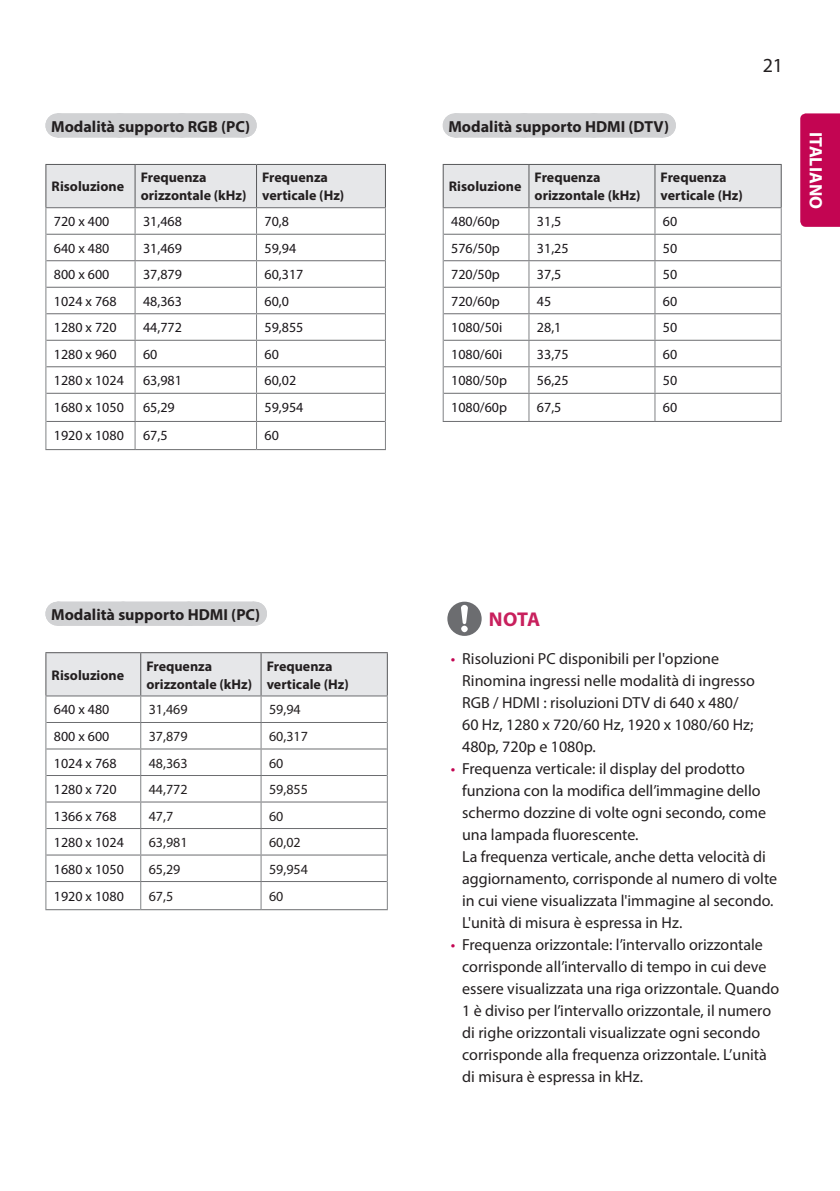
<style>
.page{position:relative;width:840px;height:1191px;background:#fff}
.page>*{position:absolute;margin:0;border:0;box-sizing:border-box;transform-origin:0 0}
.Title-note{font:700 20px "Myriad Pro";color:#c8205d}
.t1{font:20px "Myriad Pro";color:#231f20}
.t2{font:700 18px "Myriad Pro";color:#fff}
.t3{font:16px/22px "Myriad Pro";color:#231f20}
.Title3-N{font:700 16px "Myriad Pro";color:#231f20}
.t4{font:14px "Myriad Pro";color:#1a161a}
.Body___T{font:700 14px/18px "Myriad Pro";color:#231f20}
.t5{font:14px "Myriad Pro";color:#231f20}
.s1{color:#c30552}
</style>
<div class="page">
<div style="left:800px;top:113px;width:39px;height:114px;background:#c30552"></div>
<svg style="left:447px;top:601px;width:34px;height:35px"></svg>
<div style="left:461px;top:625px;width:6px;height:7px;background:#fff;border-radius:50%"></div>
<div style="left:57px;top:601px;width:197px;height:24px;background:#d1d2d4"></div>
<svg style="left:123px;top:601px;width:98px;height:1px"></svg>
<svg style="left:254px;top:601px;width:1px;height:24px"></svg>
<hr style="left:45px;top:909px;width:96px;height:1px;background:#6c6d70">
<hr style="left:141px;top:909px;width:120px;height:1px;background:#6c6d70">
<hr style="left:261px;top:909px;width:126px;height:1px;background:#6c6d70">
<svg style="left:45px;top:652px;width:342px;height:257px"></svg>
<div style="left:57px;top:113px;width:186px;height:24px;background:#d1d2d4"></div>
<svg style="left:243px;top:113px;width:1px;height:24px"></svg>
<hr style="left:45px;top:449px;width:90px;height:1px;background:#6c6d70">
<hr style="left:135px;top:449px;width:121px;height:1px;background:#6c6d70">
<hr style="left:256px;top:449px;width:130px;height:1px;background:#6c6d70">
<svg style="left:45px;top:164px;width:341px;height:285px"></svg>
<div style="left:454px;top:113px;width:208px;height:24px;background:#d1d2d4"></div>
<svg style="left:662px;top:113px;width:1px;height:24px"></svg>
<hr style="left:442px;top:421px;width:86px;height:1px;background:#6c6d70">
<hr style="left:528px;top:421px;width:126px;height:1px;background:#6c6d70">
<hr style="left:654px;top:421px;width:127px;height:1px;background:#6c6d70">
<svg style="left:442px;top:164px;width:339px;height:257px"></svg>
<p class="Title3-N" style="left:51px;top:116px;width:200px">Modalità supporto RGB (PC)</p>
<p class="Body___T" style="left:52px;top:177px;width:74px">Risoluzione</p>
<p class="Body___T" style="left:141px;top:168px;width:107px">Frequenza orizzontale (kHz)</p>
<p class="Body___T" style="left:262px;top:168px;width:84px">Frequenza verticale (Hz)</p>
<p class="t4" style="left:54px;top:213px;width:57px">720 x 400</p>
<p class="t4" style="left:143px;top:213px;width:40px">31,468</p>
<p class="t4" style="left:264px;top:213px;width:26px">70,8</p>
<p class="t4" style="left:54px;top:239px;width:57px">640 x 480</p>
<p class="t4" style="left:143px;top:239px;width:40px">31,469</p>
<p class="t4" style="left:264px;top:239px;width:33px">59,94</p>
<p class="t4" style="left:54px;top:266px;width:57px">800 x 600</p>
<p class="t4" style="left:143px;top:266px;width:40px">37,879</p>
<p class="t4" style="left:264px;top:266px;width:40px">60,317</p>
<p class="t4" style="left:54px;top:292px;width:64px">1024 x 768</p>
<p class="t4" style="left:143px;top:292px;width:40px">48,363</p>
<p class="t4" style="left:264px;top:292px;width:26px">60,0</p>
<p class="t4" style="left:54px;top:319px;width:64px">1280 x 720</p>
<p class="t4" style="left:143px;top:319px;width:40px">44,772</p>
<p class="t4" style="left:264px;top:319px;width:40px">59,855</p>
<p class="t4" style="left:54px;top:345px;width:64px">1280 x 960</p>
<p class="t4" style="left:143px;top:345px;width:16px">60</p>
<p class="t4" style="left:264px;top:345px;width:16px">60</p>
<p class="t4" style="left:54px;top:372px;width:71px">1280 x 1024</p>
<p class="t4" style="left:143px;top:372px;width:40px">63,981</p>
<p class="t4" style="left:264px;top:372px;width:33px">60,02</p>
<p class="t4" style="left:54px;top:398px;width:71px">1680 x 1050</p>
<p class="t4" style="left:143px;top:398px;width:33px">65,29</p>
<p class="t4" style="left:264px;top:398px;width:40px">59,954</p>
<p class="t4" style="left:54px;top:426px;width:71px">1920 x 1080</p>
<p class="t4" style="left:143px;top:426px;width:26px">67,5</p>
<p class="t4" style="left:264px;top:426px;width:16px">60</p>
<p class="Title3-N" style="left:448px;top:116px;width:222px">Modalità supporto HDMI (DTV)</p>
<p class="Body___T" style="left:448px;top:177px;width:74px">Risoluzione</p>
<p class="Body___T" style="left:534px;top:168px;width:107px">Frequenza orizzontale (kHz)</p>
<p class="Body___T" style="left:660px;top:168px;width:84px">Frequenza verticale (Hz)</p>
<p class="t4" style="left:451px;top:213px;width:50px">480/60p</p>
<p class="t4" style="left:536px;top:213px;width:26px">31,5</p>
<p class="t4" style="left:662px;top:213px;width:16px">60</p>
<p class="t4" style="left:451px;top:239px;width:50px">576/50p</p>
<p class="t4" style="left:536px;top:239px;width:33px">31,25</p>
<p class="t4" style="left:662px;top:239px;width:16px">50</p>
<p class="t4" style="left:451px;top:266px;width:50px">720/50p</p>
<p class="t4" style="left:536px;top:266px;width:26px">37,5</p>
<p class="t4" style="left:662px;top:266px;width:16px">50</p>
<p class="t4" style="left:451px;top:292px;width:50px">720/60p</p>
<p class="t4" style="left:536px;top:292px;width:16px">45</p>
<p class="t4" style="left:662px;top:292px;width:16px">60</p>
<p class="t4" style="left:451px;top:319px;width:53px">1080/50i</p>
<p class="t4" style="left:536px;top:319px;width:26px">28,1</p>
<p class="t4" style="left:662px;top:319px;width:16px">50</p>
<p class="t4" style="left:451px;top:345px;width:53px">1080/60i</p>
<p class="t4" style="left:536px;top:345px;width:33px">33,75</p>
<p class="t4" style="left:662px;top:345px;width:16px">60</p>
<p class="t4" style="left:451px;top:372px;width:57px">1080/50p</p>
<p class="t4" style="left:536px;top:372px;width:33px">56,25</p>
<p class="t4" style="left:662px;top:372px;width:16px">50</p>
<p class="t4" style="left:451px;top:398px;width:57px">1080/60p</p>
<p class="t4" style="left:536px;top:398px;width:26px">67,5</p>
<p class="t4" style="left:662px;top:398px;width:16px">60</p>
<p class="t1" style="left:762px;top:53px;width:22px">21</p>
<p class="t2" style="left:827px;top:132px;width:78px;rotate:90deg">ITALIANO</p>
<p class="Title3-N" style="left:51px;top:604px;width:211px">Modalità supporto HDMI (PC)</p>
<p class="Title-note" style="left:488px;top:606px;width:53px">NOTA</p>
<p class="Body___T" style="left:52px;top:665px;width:74px">Risoluzione</p>
<p class="Body___T" style="left:146px;top:656px;width:107px">Frequenza orizzontale (kHz)</p>
<p class="Body___T" style="left:266px;top:656px;width:84px">Frequenza verticale (Hz)</p>
<p class="t4" style="left:54px;top:701px;width:57px">640 x 480</p>
<p class="t5" style="left:149px;top:701px;width:40px">31,469</p>
<p class="t5" style="left:269px;top:701px;width:33px">59,94</p>
<p class="t4" style="left:54px;top:727px;width:57px">800 x 600</p>
<p class="t5" style="left:149px;top:727px;width:40px">37,879</p>
<p class="t5" style="left:269px;top:727px;width:40px">60,317</p>
<p class="t4" style="left:54px;top:754px;width:64px">1024 x 768</p>
<p class="t5" style="left:149px;top:754px;width:40px">48,363</p>
<p class="t5" style="left:269px;top:754px;width:16px">60</p>
<p class="t4" style="left:54px;top:780px;width:64px">1280 x 720</p>
<p class="t5" style="left:149px;top:780px;width:40px">44,772</p>
<p class="t5" style="left:269px;top:780px;width:40px">59,855</p>
<p class="t4" style="left:54px;top:807px;width:64px">1366 x 768</p>
<p class="t5" style="left:149px;top:807px;width:26px">47,7</p>
<p class="t5" style="left:269px;top:807px;width:16px">60</p>
<p class="t4" style="left:54px;top:833px;width:71px">1280 x 1024</p>
<p class="t5" style="left:149px;top:833px;width:40px">63,981</p>
<p class="t5" style="left:269px;top:833px;width:33px">60,02</p>
<p class="t4" style="left:54px;top:860px;width:71px">1680 x 1050</p>
<p class="t5" style="left:149px;top:860px;width:33px">65,29</p>
<p class="t5" style="left:269px;top:860px;width:40px">59,954</p>
<p class="t4" style="left:54px;top:887px;width:71px">1920 x 1080</p>
<p class="t5" style="left:149px;top:887px;width:26px">67,5</p>
<p class="t5" style="left:269px;top:887px;width:16px">60</p>
<p class="t3" style="left:462px;top:647px;width:294px;text-indent:-11px"><span class="s1">•</span> Risoluzioni PC disponibili per l'opzione Rinomina ingressi nelle modalità di ingresso RGB / HDMI : risoluzioni DTV di 640 x 480/ 60 Hz, 1280 x 720/60 Hz, 1920 x 1080/60 Hz; 480p, 720p e 1080p.</p>
<p class="t3" style="left:462px;top:757px;width:316px;text-indent:-11px"><span class="s1">•</span> Frequenza verticale: il display del prodotto funziona con la modifica dell’immagine dello schermo dozzine di volte ogni secondo, come una lampada fluorescente.<br>La frequenza verticale, anche detta velocità di aggiornamento, corrisponde al numero di volte in cui viene visualizzata l'immagine al secondo.<br>L'unità di misura è espressa in Hz.</p>
<p class="t3" style="left:462px;top:933px;width:318px;text-indent:-11px"><span class="s1">•</span> Frequenza orizzontale: l’intervallo orizzontale corrisponde all’intervallo di tempo in cui deve essere visualizzata una riga orizzontale. Quando 1 è diviso per l’intervallo orizzontale, il numero di righe orizzontali visualizzate ogni secondo corrisponde alla frequenza orizzontale. L’unità di misura è espressa in kHz.</p>
</div>
